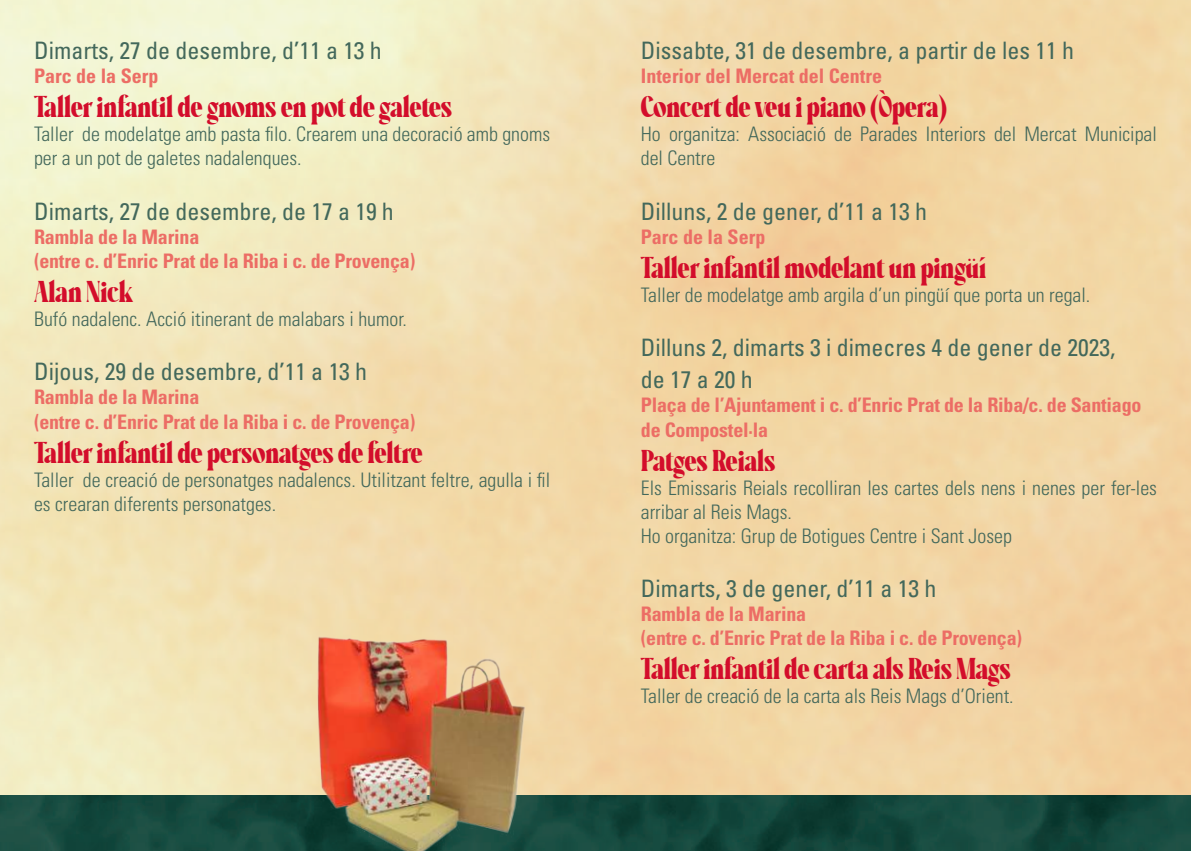
<style>
.page{position:relative;width:1191px;height:851px;background:#fff}
.page>*{position:absolute;margin:0;border:0;box-sizing:border-box;transform-origin:0 0}
.t1{font:700 30px "Recia Serif Display";color:#d30d2b}
.t2{font:condensed 24px/32px "Univers";color:#43685b}
.t3{font:300 condensed 20px/24px "Univers";color:#43685b}
.t4{font:700 condensed 20px/24px "Univers";letter-spacing:-.01em;color:#ec6d65}
</style>
<div class="page">
<img style="left:0;top:795px;width:1191px;height:55px">
<img style="left:312px;top:622px;width:223px;height:228px">
<p class="t2" style="left:34px;top:34px;width:349px">Dimarts, 27 de desembre, d’11 a 13 h</p>
<p class="t4" style="left:34px;top:64px;width:126px">Parc de la Serp</p>
<h1 class="t1" style="left:34px;top:91px;width:419px">Taller infantil de gnoms en pot de galetes</h1>
<p class="t3" style="left:34px;top:122px;width:517px">Taller de modelatge amb pasta filo. Crearem una decoració amb gnoms per a un pot de galetes nadalenques.</p>
<p class="t2" style="left:34px;top:195px;width:361px">Dimarts, 27 de desembre, de 17 a 19 h</p>
<p class="t4" style="left:34px;top:224px;width:383px">Rambla de la Marina<br>(entre c. d’Enric Prat de la Riba i c. de Provença)</p>
<h1 class="t1" style="left:34px;top:276px;width:100px">Alan Nick</h1>
<p class="t3" style="left:34px;top:306px;width:374px">Bufó nadalenc. Acció itinerant de malabars i humor.</p>
<p class="t2" style="left:34px;top:355px;width:335px">Dijous, 29 de desembre, d’11 a 13 h</p>
<p class="t4" style="left:34px;top:385px;width:383px">Rambla de la Marina<br>(entre c. d’Enric Prat de la Riba i c. de Provença)</p>
<h1 class="t1" style="left:34px;top:437px;width:390px">Taller infantil de personatges de feltre</h1>
<p class="t3" style="left:34px;top:467px;width:517px">Taller de creació de personatges nadalencs. Utilitzant feltre, agulla i fil es crearan diferents personatges.</p>
<p class="t2" style="left:641px;top:34px;width:435px">Dissabte, 31 de desembre, a partir de les 11 h</p>
<p class="t4" style="left:641px;top:64px;width:243px">Interior del Mercat del Centre</p>
<h1 class="t1" style="left:641px;top:91px;width:308px">Concert de veu i piano (Òpera)</h1>
<p class="t3" style="left:641px;top:122px;width:517px">Ho organitza: Associació de Parades Interiors del Mercat Municipal del Centre</p>
<p class="t2" style="left:641px;top:195px;width:288px">Dilluns, 2 de gener, d’11 a 13 h</p>
<p class="t4" style="left:641px;top:224px;width:126px">Parc de la Serp</p>
<h1 class="t1" style="left:641px;top:252px;width:347px">Taller infantil modelant un pingüí</h1>
<p class="t3" style="left:641px;top:282px;width:451px">Taller de modelatge amb argila d’un pingüí que porta un regal.</p>
<p class="t2" style="left:641px;top:331px;width:476px">Dilluns 2, dimarts 3 i dimecres 4 de gener de 2023, de 17 a 20 h</p>
<p class="t4" style="left:641px;top:393px;width:502px">Plaça de l’Ajuntament i c. d’Enric Prat de la Riba/c. de Santiago de Compostel·la</p>
<h1 class="t1" style="left:641px;top:445px;width:136px">Patges Reials</h1>
<p class="t3" style="left:641px;top:475px;width:517px">Els Emissaris Reials recolliran les cartes dels nens i nenes per fer-les arribar al Reis Mags.<br>Ho organitza: Grup de Botigues Centre i Sant Josep</p>
<p class="t2" style="left:641px;top:572px;width:297px">Dimarts, 3 de gener, d’11 a 13 h</p>
<p class="t4" style="left:641px;top:602px;width:383px">Rambla de la Marina<br>(entre c. d’Enric Prat de la Riba i c. de Provença)</p>
<h1 class="t1" style="left:641px;top:653px;width:371px">Taller infantil de carta als Reis Mags</h1>
<p class="t3" style="left:641px;top:684px;width:374px">Taller de creació de la carta als Reis Mags d’Orient.</p>
</div>
